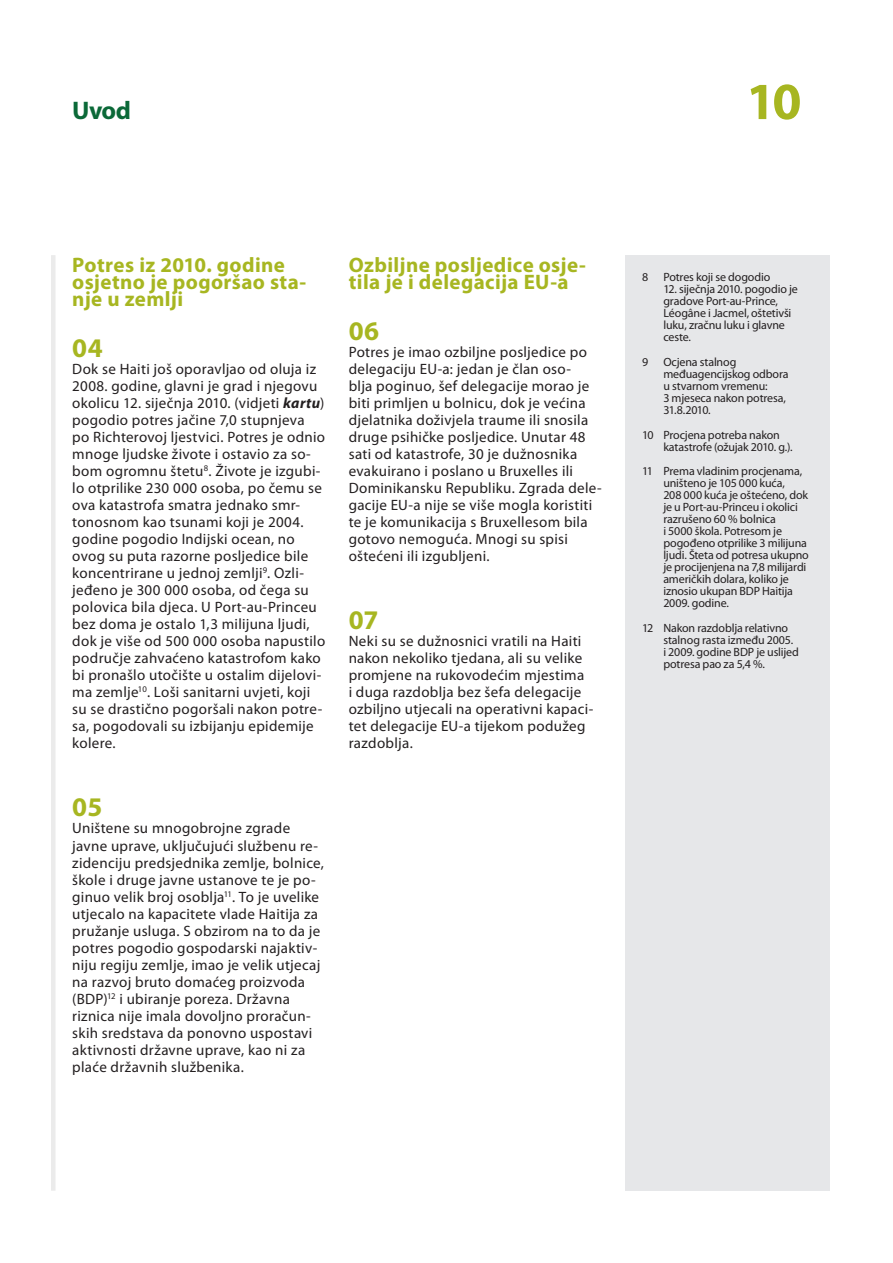
<style>
.page{position:relative;width:893px;height:1263px;background:#fff}
.page>*{position:absolute;margin:0;border:0;box-sizing:border-box;transform-origin:0 0}
.t1{font:700 52.5px "Myriad Pro";color:#a7b621}
.E_05_-_CHAP__1__TEXT{font:700 27px "Myriad Pro";letter-spacing:.015em;color:#a7b621}
.t2{font:700 25.5px "Myriad Pro";color:#0b6938}
.E_02_-_CHAP__TITRE_C{font:700 21px/17px "Myriad Pro";letter-spacing:.02em;color:#a7b621}
.E_05_-_CHAP__1__TEXT-2{font:15px/17px "Myriad Pro";letter-spacing:.02em;color:#231f20}
.E_08_-_CHAP__FOOTNOT{font:12px/12px "Myriad Pro";letter-spacing:-.015em;color:#231f20}
.s1{font-weight:700;font-style:italic}
</style>
<div class="page">
<div style="left:51px;top:255px;width:5px;height:936px;background:#ebebeb"></div>
<div style="left:625px;top:255px;width:204px;height:936px;background:#e6e7e9"></div>
<h3 class="t2" style="left:72px;top:94px;width:60px">Uvod</h3>
<h1 class="t1" style="left:746px;top:67px;width:57px">10</h1>
<p class="E_02_-_CHAP__TITRE_C" style="left:72px;top:256px;width:235px">Potres iz 2010. godine osjetno je pogoršao sta‑ nje u zemlji</p>
<p class="E_05_-_CHAP__1__TEXT" style="left:72px;top:330px;width:32px">04</p>
<p class="E_05_-_CHAP__1__TEXT-2" style="left:72px;top:360px;width:254px">Dok se Haiti još oporavljao od oluja iz 2008. godine, glavni je grad i njegovu okolicu 12. siječnja 2010. (vidjeti <span class="s1">kartu</span>) pogodio potres jačine 7,0 stupnjeva po Richterovoj ljestvici. Potres je odnio mnoge ljudske živote i ostavio za so‑ bom ogromnu štetu<sup>8</sup>. Živote je izgubi‑ lo otprilike 230 000 osoba, po čemu se ova katastrofa smatra jednako smr‑ tonosnom kao tsunami koji je 2004. godine pogodio Indijski ocean, no ovog su puta razorne posljedice bile koncentrirane u jednoj zemlji<sup>9</sup>. Ozli‑ jeđeno je 300 000 osoba, od čega su polovica bila djeca. U Port‑au‑Princeu bez doma je ostalo 1,3 milijuna ljudi, dok je više od 500 000 osoba napustilo područje zahvaćeno katastrofom kako bi pronašlo utočište u ostalim dijelovi‑ ma zemlje<sup>10</sup>. Loši sanitarni uvjeti, koji su se drastično pogoršali nakon potre‑ sa, pogodovali su izbijanju epidemije kolere.</p>
<p class="E_05_-_CHAP__1__TEXT" style="left:72px;top:790px;width:32px">05</p>
<p class="E_05_-_CHAP__1__TEXT-2" style="left:72px;top:820px;width:253px">Uništene su mnogobrojne zgrade javne uprave, uključujući službenu re‑ zidenciju predsjednika zemlje, bolnice, škole i druge javne ustanove te je po‑ ginuo velik broj osoblja<sup>11</sup>. To je uvelike utjecalo na kapacitete vlade Haitija za pružanje usluga. S obzirom na to da je potres pogodio gospodarski najaktiv‑ niju regiju zemlje, imao je velik utjecaj na razvoj bruto domaćeg proizvoda (BDP)<sup>12</sup> i ubiranje poreza. Državna riznica nije imala dovoljno proračun‑ skih sredstava da ponovno uspostavi aktivnosti državne uprave, kao ni za plaće državnih službenika.</p>
<p class="E_02_-_CHAP__TITRE_C" style="left:349px;top:256px;width:239px">Ozbiljne posljedice osje‑ tila je i delegacija EU‑a</p>
<p class="E_05_-_CHAP__1__TEXT" style="left:349px;top:313px;width:32px">06</p>
<p class="E_05_-_CHAP__1__TEXT-2" style="left:349px;top:343px;width:255px">Potres je imao ozbiljne posljedice po delegaciju EU‑a: jedan je član oso‑<br>blja poginuo, šef delegacije morao je biti primljen u bolnicu, dok je većina djelatnika doživjela traume ili snosila druge psihičke posljedice. Unutar 48 sati od katastrofe, 30 je dužnosnika evakuirano i poslano u Bruxelles ili Dominikansku Republiku. Zgrada dele‑ gacije EU‑a nije se više mogla koristiti te je komunikacija s Bruxellesom bila gotovo nemoguća. Mnogi su spisi oštećeni ili izgubljeni.</p>
<p class="E_05_-_CHAP__1__TEXT" style="left:349px;top:603px;width:31px">07</p>
<p class="E_05_-_CHAP__1__TEXT-2" style="left:349px;top:633px;width:246px">Neki su se dužnosnici vratili na Haiti nakon nekoliko tjedana, ali su velike promjene na rukovodećim mjestima<br>i duga razdoblja bez šefa delegacije ozbiljno utjecali na operativni kapaci‑ tet delegacije EU‑a tijekom podužeg razdoblja.</p>
<p class="E_08_-_CHAP__FOOTNOT" style="left:642px;top:271px;width:8px">8</p>
<p class="E_08_-_CHAP__FOOTNOT" style="left:663px;top:271px;width:109px">Potres koji se dogodio</p>
<p class="E_08_-_CHAP__FOOTNOT" style="left:663px;top:283px;width:136px">12. siječnja 2010. pogodio je gradove Port‑au‑Prince,<br>Léogâne i Jacmel, oštetivši luku, zračnu luku i glavne ceste.</p>
<p class="E_08_-_CHAP__FOOTNOT" style="left:642px;top:356px;width:8px">9</p>
<p class="E_08_-_CHAP__FOOTNOT" style="left:663px;top:356px;width:127px">Ocjena stalnog međuagencijskog odbora u stvarnom vremenu:<br>3 mjeseca nakon potresa,<br>31.8.2010.</p>
<p class="E_08_-_CHAP__FOOTNOT" style="left:663px;top:428px;width:131px;text-indent:-21px">10 Procjena potreba nakon katastrofe (ožujak 2010. g.).</p>
<p class="E_08_-_CHAP__FOOTNOT" style="left:663px;top:465px;width:147px;text-indent:-21px">11 Prema vladinim procjenama, uništeno je 105 000 kuća,<br>208 000 kuća je oštećeno, dok je u Port‑au‑Princeu i okolici razrušeno 60 % bolnica<br>i 5000 škola. Potresom je pogođeno otprilike 3 milijuna ljudi. Šteta od potresa ukupno je procijenjena na 7,8 milijardi američkih dolara, koliko je iznosio ukupan BDP Haitija<br>2009. godine.</p>
<p class="E_08_-_CHAP__FOOTNOT" style="left:663px;top:622px;width:137px;text-indent:-21px">12 Nakon razdoblja relativno stalnog rasta između 2005.<br>i 2009. godine BDP je uslijed potresa pao za 5,4 %.</p>
</div>
